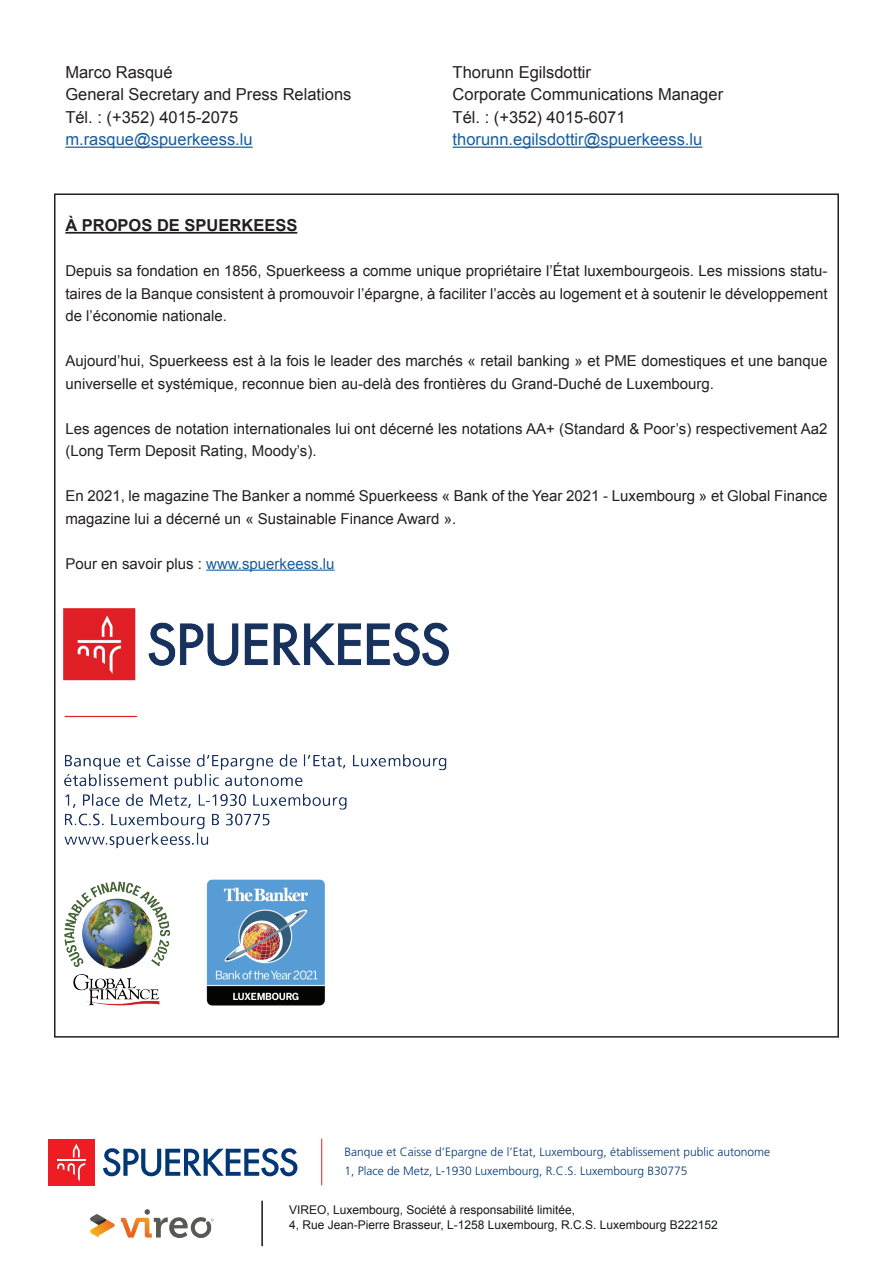
<style>
.page{position:relative;width:893px;height:1263px;background:#fff}
.page>*{position:absolute;margin:0;border:0;box-sizing:border-box;transform-origin:0 0}
.t1{font:16.5px/22.5px "Arial";color:#231f20}
.t2{font:16.5px "Arial";color:#175d9e}
.t3{font:700 16.5px "Arial";color:#231f20}
.t4{font:15px/22.5px "Arial";color:#231f20}
.t5{font:300 12px/18.8px "Frutiger LT Std";color:#013775}
.t6{font:12px/14.4px "Arial";color:#15181a}
.s1{color:#175d9e}
</style>
<div class="page">
<hr style="left:65px;top:232px;width:232px;height:2px;background:#231f20">
<hr style="left:206px;top:570px;width:129px;height:1px;background:#175d9e">
<hr style="left:65px;top:147px;width:188px;height:1px;background:#175d9e">
<hr style="left:453px;top:147px;width:249px;height:1px;background:#175d9e">
<img style="left:90px;top:1209px;width:123px;height:28px">
<hr style="left:261px;top:1201px;width:2px;height:45px;background:#15181a">
<img style="left:64px;top:608px;width:384px;height:398px">
<hr style="left:321px;top:1138px;width:1px;height:47px;background:#ee1d23">
<svg style="left:103px;top:1148px;width:194px;height:28px"></svg>
<div style="left:48px;top:1139px;width:47px;height:47px;background:#ee1d23"></div>
<svg style="left:73px;top:1144px;width:7px;height:13px"></svg>
<hr style="left:57px;top:1159px;width:28px;height:2px;background:#fff">
<svg style="left:57px;top:1163px;width:28px;height:18px"></svg>
<p class="t1" style="left:65px;top:61px;width:288px">Marco Rasqué<br>General Secretary and Press Relations<br>Tél. : (+352) 4015-2075</p>
<p class="t2" style="left:65px;top:129px;width:189px">m.rasque@spuerkeess.lu</p>
<p class="t1" style="left:453px;top:61px;width:272px">Thorunn Egilsdottir<br>Corporate Communications Manager<br>Tél. : (+352) 4015-6071</p>
<p class="t2" style="left:453px;top:129px;width:251px">thorunn.egilsdottir@spuerkeess.lu</p>
<p class="t3" style="left:65px;top:214px;width:233px">À PROPOS DE SPUERKEESS</p>
<p class="t4" style="left:65px;top:260px;width:764px;text-align:justify">Depuis sa fondation en 1856, Spuerkeess a comme unique propriétaire l’État luxembourgeois. Les missions statu&shy;taires de la Banque consistent à promouvoir l’épargne, à faciliter l’accès au logement et à soutenir le développement de l’économie nationale.</p>
<p class="t4" style="left:65px;top:350px;width:764px">Aujourd’hui, Spuerkeess est à la fois le leader des marchés « retail banking » et PME domestiques et une banque universelle et systémique, reconnue bien au-delà des frontières du Grand-Duché de Luxembourg.</p>
<p class="t4" style="left:65px;top:417px;width:764px">Les agences de notation internationales lui ont décerné les notations AA+ (Standard &amp; Poor’s) respectivement Aa2 (Long Term Deposit Rating, Moody’s).</p>
<p class="t4" style="left:65px;top:485px;width:764px">En 2021, le magazine The Banker a nommé Spuerkeess « Bank of the Year 2021 - Luxembourg » et Global Finance magazine lui a décerné un « Sustainable Finance Award ».</p>
<p class="t4" style="left:65px;top:552px;width:271px">Pour en savoir plus : <span class="s1">www.spuerkeess.lu</span></p>
<p class="t5" style="left:345px;top:1143px;width:427px">Banque et Caisse d’Epargne de l’Etat, Luxembourg, établissement public autonome<br>1, Place de Metz, L-1930 Luxembourg, R.C.S. Luxembourg B30775</p>
<p class="t6" style="left:289px;top:1203px;width:430px">VIREO, Luxembourg, Société à responsabilité limitée,<br>4, Rue Jean-Pierre Brasseur, L-1258 Luxembourg, R.C.S. Luxembourg B222152</p>
</div>
